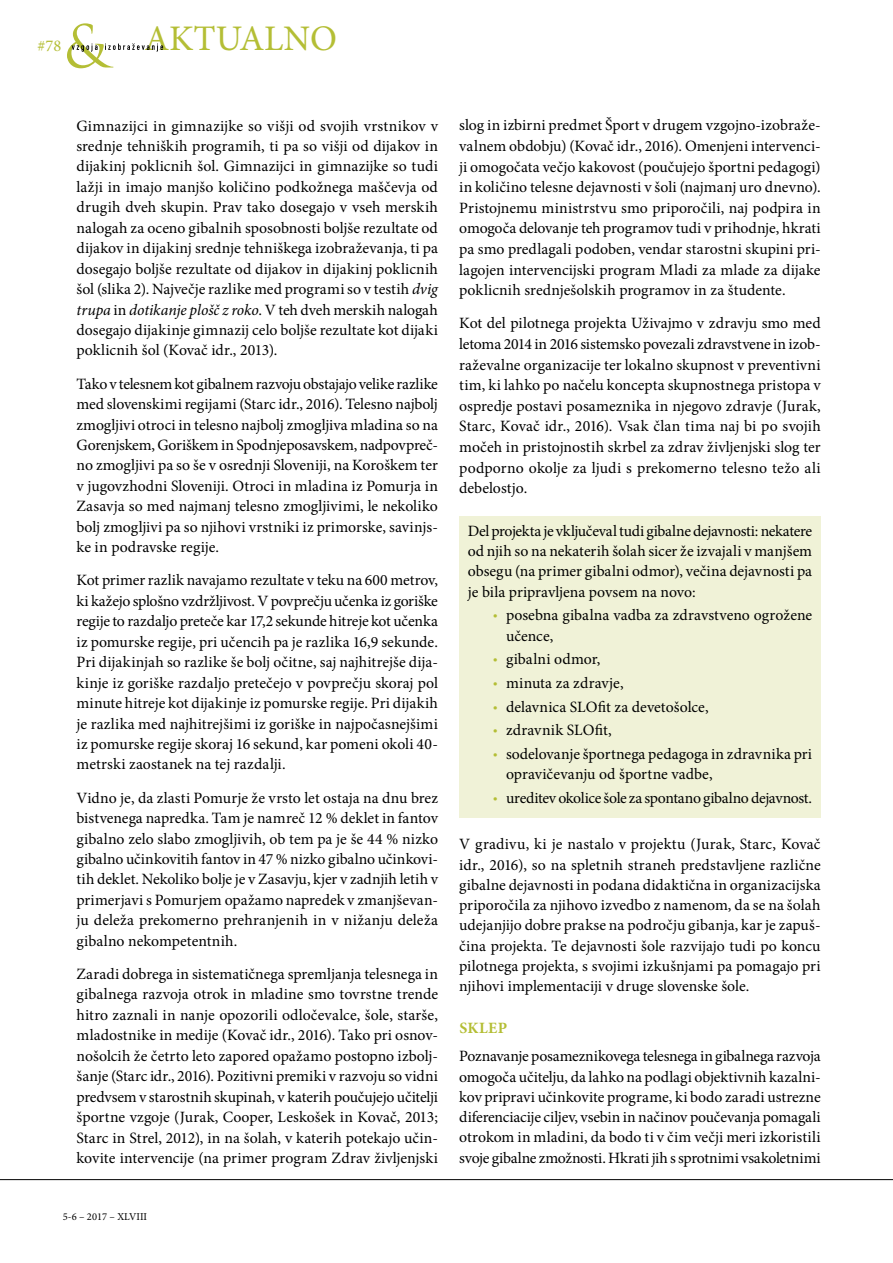
<style>
.page{position:relative;width:893px;height:1263px;background:#fff}
.page>*{position:absolute;margin:0;border:0;box-sizing:border-box;transform-origin:0 0}
.t1{font:36px "Minion Pro";color:#b4be35}
.t2{font:16.5px "Minion Pro";color:#b4be35}
.t3{font:15.75px/20.4px "Minion Pro";color:#000;text-align:justify}
.t4{font:15.75px "Minion Pro";letter-spacing:-.025em;color:#000}
.t5{font:700 15.75px "Minion Pro";color:#b4be35}
.t6{font:10.5px "Minion Pro";color:#000}
.s1{font-style:italic}
.s2{font-family:"Myriad Pro";color:#b4be35}
</style>
<div class="page">
<hr style="left:0;top:1179px;width:893px;height:1px;background:#000">
<svg style="left:67px;top:23px;width:96px;height:45px"></svg>
<div style="left:459px;top:516px;width:362px;height:302px;background:#f0f2d7"></div>
<p class="t2" style="left:38px;top:35px;width:25px">#78</p>
<h1 class="t1" style="left:144px;top:14px;width:194px">AKTUALNO</h1>
<p class="t3" style="left:77px;top:115px;width:363px">Gimnazijci in gimnazijke so višji od svojih vrstnikov v srednje tehniških programih, ti pa so višji od dijakov in dijakinj poklicnih šol. Gimnazijci in gimnazijke so tudi lažji in imajo manjšo količino podkožnega maščevja od drugih dveh skupin. Prav tako dosegajo v vseh merskih nalogah za oceno gibalnih sposobnosti boljše rezultate od dijakov in dijakinj srednje tehniškega izobraževanja, ti pa dosegajo boljše rezultate od dijakov in dijakinj poklicnih šol (slika 2). Največje razlike med programi so v testih <span class="s1">dvig trupa</span> in <span class="s1">dotikanje plošč z roko</span>. V teh dveh merskih nalogah dosegajo dijakinje gimnazij celo boljše rezultate kot dijaki poklicnih šol (Kovač idr., 2013).</p>
<p class="t3" style="left:77px;top:373px;width:363px">Tako v telesnem kot gibalnem razvoju obstajajo velike razlike med slovenskimi regijami (Starc idr., 2016). Telesno najbolj zmogljivi otroci in telesno najbolj zmogljiva mladina so na Gorenjskem, Goriškem in Spodnjeposavskem, nadpovpreč&shy;no zmogljivi pa so še v osrednji Sloveniji, na Koroškem ter v jugovzhodni Sloveniji. Otroci in mladina iz Pomurja in Zasavja so med najmanj telesno zmogljivimi, le nekoliko bolj zmogljivi pa so njihovi vrstniki iz primorske, savinjs&shy;ke in podravske regije.</p>
<p class="t3" style="left:77px;top:570px;width:363px">Kot primer razlik navajamo rezultate v teku na 600 metrov, ki kažejo splošno vzdržljivost. V povprečju učenka iz goriške regije to razdaljo preteče kar 17,2 sekunde hitreje kot učenka iz pomurske regije, pri učencih pa je razlika 16,9 sekunde.<br>Pri dijakinjah so razlike še bolj očitne, saj najhitrejše dija&shy;kinje iz goriške razdaljo pretečejo v povprečju skoraj pol minute hitreje kot dijakinje iz pomurske regije. Pri dijakih je razlika med najhitrejšimi iz goriške in najpočasnejšimi iz pomurske regije skoraj 16 sekund, kar pomeni okoli 40- metrski zaostanek na tej razdalji.</p>
<p class="t3" style="left:77px;top:787px;width:363px">Vidno je, da zlasti Pomurje že vrsto let ostaja na dnu brez bistvenega napredka. Tam je namreč 12 % deklet in fantov gibalno zelo slabo zmogljivih, ob tem pa je še 44 % nizko gibalno učinkovitih fantov in 47 % nizko gibalno učinkovi&shy;tih deklet. Nekoliko bolje je v Zasavju, kjer v zadnjih letih v primerjavi s Pomurjem opažamo napredek v zmanjševan&shy;ju deleža prekomerno prehranjenih in v nižanju deleža gibalno nekompetentnih.</p>
<p class="t3" style="left:77px;top:964px;width:363px">Zaradi dobrega in sistematičnega spremljanja telesnega in gibalnega razvoja otrok in mladine smo tovrstne trende hitro zaznali in nanje opozorili odločevalce, šole, starše, mladostnike in medije (Kovač idr., 2016). Tako pri osnov&shy;nošolcih že četrto leto zapored opažamo postopno izbolj&shy;šanje (Starc idr., 2016). Pozitivni premiki v razvoju so vidni predvsem v starostnih skupinah, v katerih poučujejo učitelji športne vzgoje (Jurak, Cooper, Leskošek in Kovač, 2013; Starc in Strel, 2012), in na šolah, v katerih potekajo učin&shy;kovite intervencije (na primer program Zdrav življenjski</p>
<p class="t6" style="left:63px;top:1210px;width:86px">5-6 – 2017 – XLVIII</p>
<p class="t3" style="left:459px;top:115px;width:363px">slog in izbirni predmet Šport v drugem vzgojno-izobraže&shy;valnem obdobju) (Kovač idr., 2016). Omenjeni intervenci&shy;ji omogočata večjo kakovost (poučujejo športni pedagogi) in količino telesne dejavnosti v šoli (najmanj uro dnevno).<br>Pristojnemu ministrstvu smo priporočili, naj podpira in omogoča delovanje teh programov tudi v prihodnje, hkrati pa smo predlagali podoben, vendar starostni skupini pri&shy;lagojen intervencijski program Mladi za mlade za dijake poklicnih srednješolskih programov in za študente.</p>
<p class="t3" style="left:459px;top:313px;width:363px">Kot del pilotnega projekta Uživajmo v zdravju smo med letoma 2014 in 2016 sistemsko povezali zdravstvene in izob&shy;raževalne organizacije ter lokalno skupnost v preventivni tim, ki lahko po načelu koncepta skupnostnega pristopa v ospredje postavi posameznika in njegovo zdravje (Jurak, Starc, Kovač idr., 2016). Vsak član tima naj bi po svojih močeh in pristojnostih skrbel za zdrav življenjski slog ter podporno okolje za ljudi s prekomerno telesno težo ali debelostjo.</p>
<p class="t3" style="left:468px;top:521px;width:346px">Del projekta je vključeval tudi gibalne dejavnosti: nekatere od njih so na nekaterih šolah sicer že izvajali v manjšem obsegu (na primer gibalni odmor), večina dejavnosti pa je bila pripravljena povsem na novo:</p>
<p class="t3" style="left:506px;top:605px;width:308px;text-indent:-13px"><span class="s2">•</span> posebna gibalna vadba za zdravstveno ogrožene učence,</p>
<p class="t3" style="left:493px;top:649px;width:109px"><span class="s2">•</span> gibalni odmor,</p>
<p class="t3" style="left:493px;top:673px;width:132px"><span class="s2">•</span> minuta za zdravje,</p>
<p class="t3" style="left:493px;top:696px;width:217px"><span class="s2">•</span> delavnica SLOfit za devetošolce,</p>
<p class="t3" style="left:493px;top:720px;width:120px"><span class="s2">•</span> zdravnik SLOfit,</p>
<p class="t3" style="left:506px;top:744px;width:308px;text-indent:-13px"><span class="s2">•</span> sodelovanje športnega pedagoga in zdravnika pri opravičevanju od športne vadbe,</p>
<p class="t4" style="left:493px;top:787px;width:320px"><span class="s2">•</span> ureditev okolice šole za spontano gibalno dejavnost.</p>
<p class="t3" style="left:459px;top:834px;width:363px">V gradivu, ki je nastalo v projektu (Jurak, Starc, Kovač idr., 2016), so na spletnih straneh predstavljene različne gibalne dejavnosti in podana didaktična in organizacijska priporočila za njihovo izvedbo z namenom, da se na šolah udejanjijo dobre prakse na področju gibanja, kar je zapuš&shy;čina projekta. Te dejavnosti šole razvijajo tudi po koncu pilotnega projekta, s svojimi izkušnjami pa pomagajo pri njihovi implementaciji v druge slovenske šole.</p>
<p class="t5" style="left:459px;top:1016px;width:49px">SKLEP</p>
<p class="t3" style="left:459px;top:1046px;width:363px">Poznavanje posameznikovega telesnega in gibalnega razvoja omogoča učitelju, da lahko na podlagi objektivnih kazalni&shy;kov pripravi učinkovite programe, ki bodo zaradi ustrezne diferenciacije ciljev, vsebin in načinov poučevanja pomagali otrokom in mladini, da bodo ti v čim večji meri izkoristili svoje gibalne zmožnosti. Hkrati jih s sprotnimi vsakoletnimi</p>
</div>
